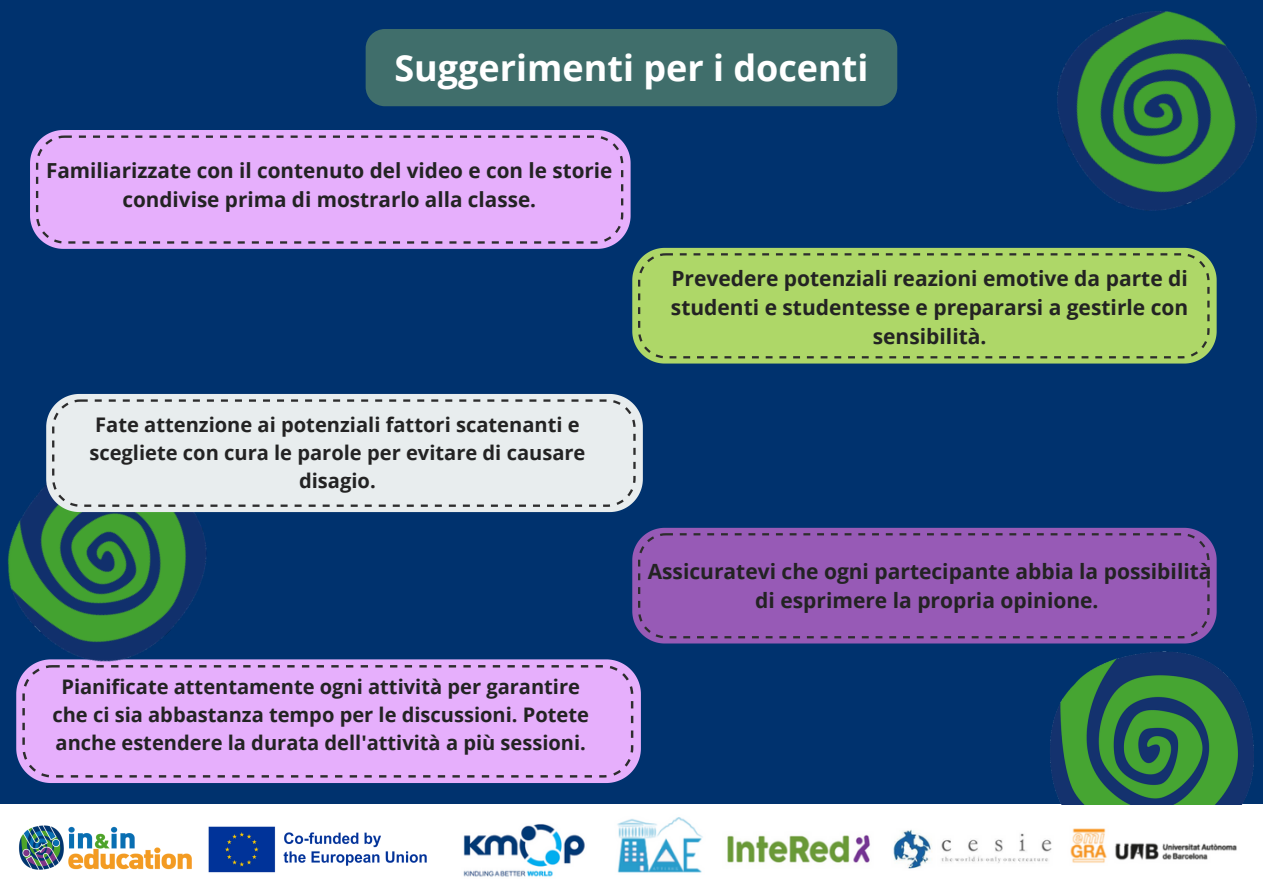
<style>
.page{position:relative;width:1263px;height:894px;background:#fff}
.page>*{position:absolute;margin:0;border:0;box-sizing:border-box;transform-origin:0 0}
.t1{font:700 36px "Open Sans";color:#fff}
.t2{font:700 21px/29.2px "Open Sans";color:#232323;text-align:center}
.t3{font:700 20.7px/28.8px "Open Sans";color:#232323;text-align:center}
.t4{font:700 20.1px/28px "Open Sans";color:#232323;text-align:center}
</style>
<div class="page">
<div style="left:0;top:0;width:1263px;height:803px;background:#00326e"></div>
<svg style="left:30px;top:130px;width:601px;height:119px;background:#c69ce6"></svg>
<div style="left:36px;top:135px;width:587px;height:108px;background:#e6affc"></div>
<svg style="left:632px;top:248px;width:585px;height:115px;background:#97c067"></svg>
<div style="left:638px;top:253px;width:571px;height:105px;background:#aed768"></div>
<svg style="left:632px;top:527px;width:585px;height:116px;background:#7c52a7"></svg>
<div style="left:638px;top:533px;width:571px;height:105px;background:#975ab6"></div>
<svg style="left:16px;top:659px;width:625px;height:123px;background:#c59ce5"></svg>
<div style="left:22px;top:665px;width:611px;height:112px;background:#e6affc"></div>
<img style="left:208px;top:826px;width:219px;height:47px">
<img style="left:19px;top:825px;width:173px;height:45px">
<img style="left:463px;top:824px;width:122px;height:53px">
<img style="left:617px;top:817px;width:86px;height:56px">
<img style="left:727px;top:835px;width:143px;height:28px">
<img style="left:893px;top:830px;width:159px;height:39px">
<img style="left:1070px;top:828px;width:167px;height:35px">
<img style="left:1015px;top:0;width:248px;height:251px">
<div style="left:366px;top:29px;width:531px;height:77px;background:#406e6b"></div>
<img style="left:0;top:408px;width:259px;height:302px">
<svg style="left:46px;top:394px;width:597px;height:118px;background:#cad4d9"></svg>
<div style="left:52px;top:399px;width:584px;height:107px;background:#e8edee"></div>
<img style="left:1041px;top:650px;width:222px;height:153px">
<p class="t1" style="left:394px;top:42px;width:475px">Suggerimenti per i docenti</p>
<p class="t3" style="left:46px;top:156px;width:568px">Familiarizzate con il contenuto del video e con le storie condivise prima di mostrarlo alla classe.</p>
<p class="t4" style="left:89px;top:410px;width:498px">Fate attenzione ai potenziali fattori scatenanti e scegliete con cura le parole per evitare di causare disagio.</p>
<p class="t4" style="left:52px;top:671px;width:538px">Pianificate attentamente ogni attività per garantire che ci sia abbastanza tempo per le discussioni. Potete anche estendere la durata dell'attività a più sessioni.</p>
<p class="t2" style="left:671px;top:263px;width:519px">Prevedere potenziali reazioni emotive da parte di studenti e studentesse e prepararsi a gestirle con sensibilità.</p>
<p class="t2" style="left:648px;top:556px;width:565px">Assicuratevi che ogni partecipante abbia la possibilità di esprimere la propria opinione.</p>
</div>
